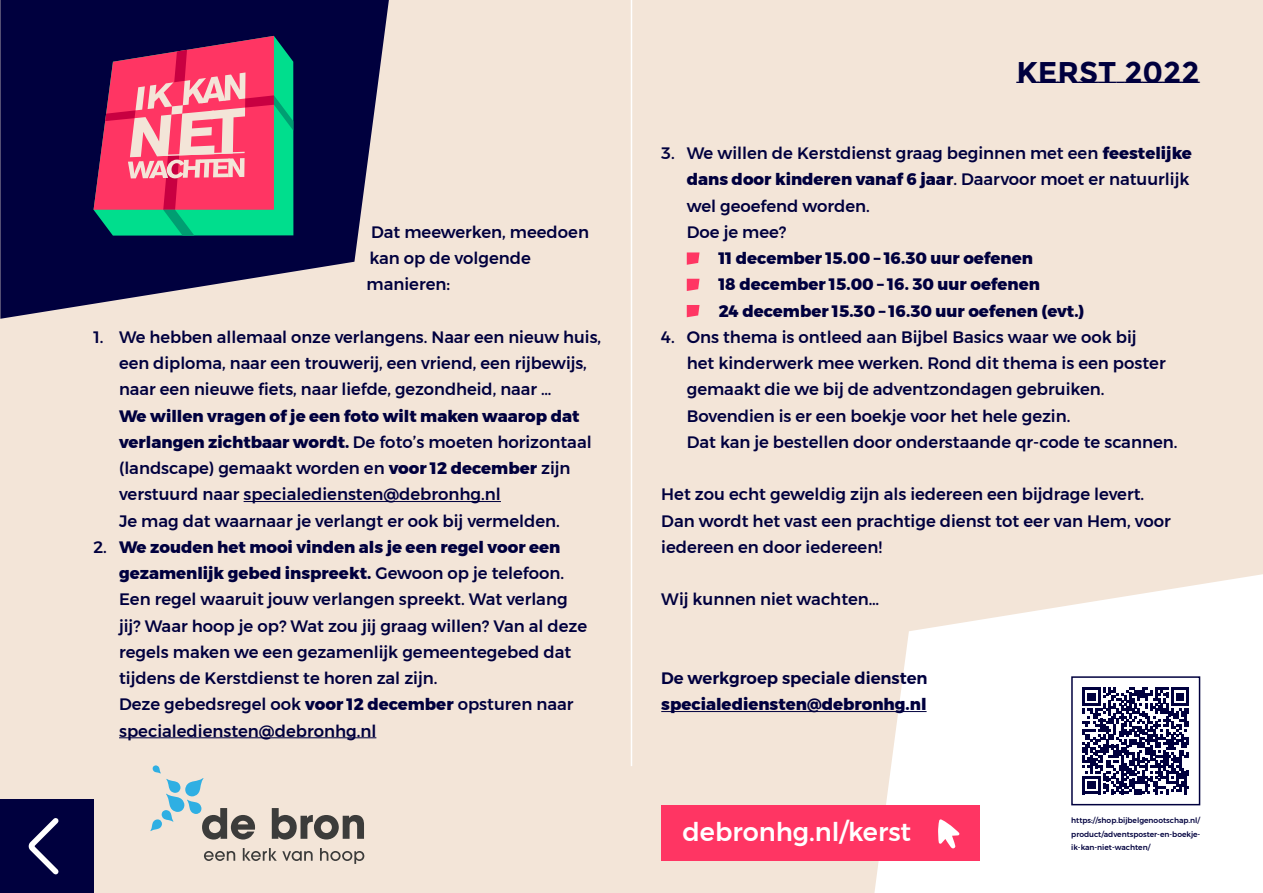
<style>
.page{position:relative;width:1263px;height:893px;background:#f3e5d8}
.page>*{position:absolute;margin:0;border:0;box-sizing:border-box;transform-origin:0 0}
.t1{font:700 30px "Montserrat Subrayada";color:#00003e}
.t2{font:500 25.5px "Montserrat";color:#fff}
.t3{font:500 16.5px/26.2px "Montserrat";color:#00003e}
.t4{font:800 16.5px/26.2px "Montserrat";color:#00003e}
.t5{font:600 16.5px "Montserrat";color:#00003e}
.t6{font:500 7.5px/13.5px "Montserrat";color:#00003e;text-align:justify}
.s1{font-weight:800}
</style>
<div class="page">
<svg style="left:866px;top:574px;width:397px;height:319px;fill:#fff"></svg>
<hr style="left:661px;top:711px;width:265px;height:1px;background:#00003e">
<svg style="left:687px;top:252px;width:12px;height:13px"></svg>
<svg style="left:687px;top:279px;width:12px;height:12px"></svg>
<svg style="left:687px;top:305px;width:12px;height:12px"></svg>
<hr style="left:631px;top:0;width:1px;height:766px;background:#fff">
<div style="left:1072px;top:677px;width:127px;height:128px;background:#fff"></div>
<svg style="left:1082px;top:687px;width:107px;height:107px"></svg>
<div style="left:1071px;top:676px;width:129px;height:129px;border:2px solid #00003e"></div>
<div style="left:0;top:799px;width:94px;height:94px;background:#00003e"></div>
<svg style="left:28px;top:818px;width:31px;height:57px"></svg>
<hr style="left:244px;top:501px;width:257px;height:1px;background:#00003e">
<hr style="left:119px;top:737px;width:257px;height:1px;background:#00003e">
<div style="left:661px;top:805px;width:319px;height:56px;background:#ff3563"></div>
<svg style="left:938px;top:819px;width:21px;height:30px"></svg>
<svg style="left:0;top:0;width:389px;height:319px;fill:#00003e"></svg>
<svg style="left:94px;top:36px;width:199px;height:200px;background:#ab6776"></svg>
<svg style="left:272px;top:808px;width:92px;height:32px"></svg>
<svg style="left:150px;top:765px;width:105px;height:74px"></svg>
<svg style="left:204px;top:851px;width:31px;height:10px"></svg>
<svg style="left:243px;top:848px;width:70px;height:13px"></svg>
<svg style="left:320px;top:848px;width:44px;height:16px"></svg>
<p class="t3" style="left:367px;top:219px;width:224px">Dat meewerken, meedoen kan op de volgende manieren:</p>
<p class="t3" style="left:119px;top:324px;width:484px;text-indent:-26px">1. We hebben allemaal onze verlangens. Naar een nieuw huis, een diploma, naar een trouwerij, een vriend, een rijbewijs, naar een nieuwe fiets, naar liefde, gezondheid, naar …</p>
<p class="t3" style="left:119px;top:402px;width:474px"><span class="s1">We willen vragen of je een foto wilt maken waarop dat verlangen zichtbaar wordt.</span> De foto’s moeten horizontaal (landscape) gemaakt worden en <span class="s1">voor 12 december</span> zijn verstuurd naar specialediensten@debronhg.nl<br>Je mag dat waarnaar je verlangt er ook bij vermelden.</p>
<p class="t3" style="left:119px;top:534px;width:470px;text-indent:-26px">2. <span class="s1">We zouden het mooi vinden als je een regel voor een gezamenlijk gebed inspreekt.</span> Gewoon op je telefoon.<br>Een regel waaruit jouw verlangen spreekt. Wat verlang jij? Waar hoop je op? Wat zou jij graag willen? Van al deze regels maken we een gezamenlijk gemeentegebed dat tijdens de Kerstdienst te horen zal zijn.<br>Deze gebedsregel ook <span class="s1">voor 12 december</span> opsturen naar specialediensten@debronhg.nl</p>
<h1 class="t1" style="left:1016px;top:54px;width:184px">KERST 2022</h1>
<p class="t3" style="left:687px;top:140px;width:507px;text-indent:-26px">3. We willen de Kerstdienst graag beginnen met een <span class="s1">feestelijke dans door kinderen vanaf 6 jaar</span>. Daarvoor moet er natuurlijk wel geoefend worden.<br>Doe je mee?</p>
<p class="t4" style="left:719px;top:245px;width:367px">11 december 15.00 – 16.30 uur oefenen<br>18 december 15.00 – 16. 30 uur oefenen<br>24 december 15.30 – 16.30 uur oefenen (evt.)</p>
<p class="t3" style="left:687px;top:324px;width:492px;text-indent:-26px">4. Ons thema is ontleed aan Bijbel Basics waar we ook bij<br>het kinderwerk mee werken. Rond dit thema is een poster gemaakt die we bij de adventzondagen gebruiken.<br>Bovendien is er een boekje voor het hele gezin.<br>Dat kan je bestellen door onderstaande qr-code te scannen.</p>
<p class="t3" style="left:661px;top:481px;width:511px">Het zou echt geweldig zijn als iedereen een bijdrage levert.<br>Dan wordt het vast een prachtige dienst tot eer van Hem, voor iedereen en door iedereen!</p>
<p class="t3" style="left:661px;top:586px;width:220px">Wij kunnen niet wachten…</p>
<p class="t5" style="left:661px;top:665px;width:268px">De werkgroep speciale diensten</p>
<p class="t4" style="left:661px;top:691px;width:267px">specialediensten@debronhg.nl</p>
<h2 class="t2" style="left:682px;top:812px;width:230px">debronhg.nl/kerst</h2>
<p class="t6" style="left:1071px;top:814px;width:131px">https://shop.bijbelgenootschap.nl/ product/adventsposter-en-boekje&shy;ik-kan-niet-wachten/</p>
</div>
